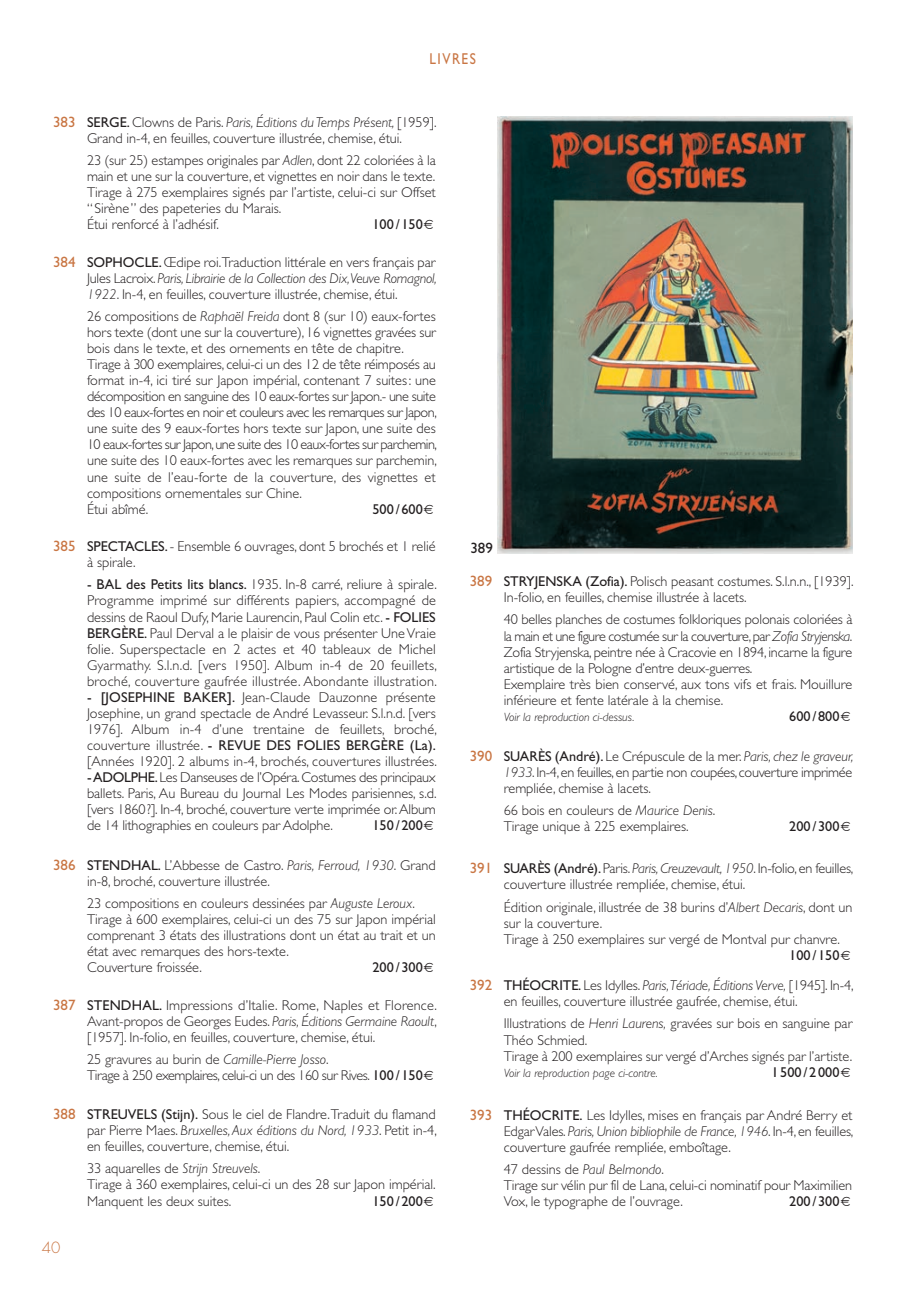
<style>
.page{position:relative;width:910px;height:1293px;background:#fff}
.page>*{position:absolute;margin:0;border:0;box-sizing:border-box;transform-origin:0 0}
.t1{font:15.75px "Gill Sans";letter-spacing:.11em;color:#c97644;scale:.85 1}
.t2{font:15px "Gill Sans";color:#231f20}
.t3{font:300 15px "Futura";color:#c97644}
.t4{font:300 14.25px/16px "Gill Sans";color:#231f20}
.t5{font:300 14.25px/16px "Gill Sans";letter-spacing:-.03em;color:#231f20}
.t6{font:italic 300 14.25px/30.6px "Gill Sans";letter-spacing:-.01em;color:#231f20}
.t7{font:14.25px "Gill Sans";color:#231f20}
.t8{font:italic 300 12px "Gill Sans";color:#231f20}
.s1{font-weight:400;font-size:15px;color:#c97644}
.s2{font-weight:400}
.s3{font-style:italic}
.s4{font-weight:400;font-style:normal}
.s5{font-weight:400;font-style:normal;font-size:15px;color:#c97644}
.s6{font-style:normal}
</style>
<div class="page">
<img style="left:498px;top:117px;width:354px;height:436px">
<p class="t1" style="left:429px;top:53px;width:56px">LIVRES</p>
<p class="t4" style="left:53px;top:116px;width:385px;text-align:center"><span class="s1">383</span> <span class="s2">SERGE.</span> Clowns de Paris. <span class="s3">Paris, Éditions du Temps Présent,</span> [1959].<br>Grand in-4, en feuilles, couverture illustrée, chemise, étui.</p>
<p class="t4" style="left:87px;top:154px;width:350px">23 (sur 25) estampes originales par <span class="s3">Adlen</span>, dont 22 coloriées à la main et une sur la couverture, et vignettes en noir dans le texte.<br>Tirage à 275 exemplaires signés par l’artiste, celui-ci sur Offset “ Sirène ” des papeteries du Marais.<br>Étui renforcé à l’adhésif.</p>
<p class="t7" style="left:372px;top:220px;width:52px">100 / 150</p>
<p class="t4" style="left:87px;top:255px;width:351px;text-align:justify;text-indent:-34px"><span class="s1">384</span> <span class="s2">SOPHOCLE.</span> Œdipe roi.Traduction littérale en vers français par Jules Lacroix. <span class="s3">Paris, Librairie de la Collection des Dix,Veuve Romagnol, 1922</span>. In-4, en feuilles, couverture illustrée, chemise, étui.</p>
<p class="t4" style="left:87px;top:310px;width:351px">26 compositions de <span class="s3">Raphaël Freida</span> dont 8 (sur 10) eaux-fortes hors texte (dont une sur la couverture), 16 vignettes gravées sur bois dans le texte, et des ornements en tête de chapitre.<br>Tirage à 300 exemplaires, celui-ci un des 12 de tête réimposés au format in-4, ici tiré sur Japon impérial, contenant 7 suites : une décomposition en sanguine des 10 eaux-fortes sur Japon.- une suite des 10 eaux-fortes en noir et couleurs avec les remarques sur Japon, une suite des 9 eaux-fortes hors texte sur Japon, une suite des 10 eaux-fortes sur Japon, une suite des 10 eaux-fortes sur parchemin, une suite des 10 eaux-fortes avec les remarques sur parchemin, une suite de l’eau-forte de la couverture, des vignettes et compositions ornementales sur Chine.<br>Étui abîmé.</p>
<p class="t7" style="left:372px;top:504px;width:52px">500 / 600</p>
<p class="t4" style="left:87px;top:540px;width:350px;text-indent:-34px"><span class="s1">385</span> <span class="s2">SPECTACLES.</span> - Ensemble 6 ouvrages, dont 5 brochés et 1 relié à spirale.</p>
<p class="t4" style="left:87px;top:578px;width:351px;text-align:justify"><span class="s2">- BAL des Petits lits blancs.</span> 1935. In-8 carré, reliure à spirale.<br>Programme imprimé sur différents papiers, accompagné de dessins de Raoul Dufy, Marie Laurencin, Paul Colin etc. <span class="s2">- FOLIES BERGÈRE.</span> Paul Derval a le plaisir de vous présenter Une Vraie folie. Superspectacle en 2 actes et 40 tableaux de Michel Gyarmathy. S.l.n.d. [vers 1950]. Album in-4 de 20 feuillets, broché, couverture gaufrée illustrée. Abondante illustration.</p>
<p class="t4" style="left:87px;top:690px;width:351px;text-align:justify"><span class="s2">- [JOSEPHINE BAKER].</span> Jean-Claude Dauzonne présente Josephine, un grand spectacle de André Levasseur. S.l.n.d. [vers 1976]. Album in-4 d’une trentaine de feuillets, broché, couverture illustrée. <span class="s2">- REVUE DES FOLIES BERGÈRE (La). </span>[Années 1920]. 2 albums in-4, brochés, couvertures illustrées.</p>
<p class="t4" style="left:87px;top:770px;width:351px;text-align:justify"><span class="s2">- ADOLPHE.</span> Les Danseuses de l’Opéra. Costumes des principaux ballets. Paris, Au Bureau du Journal Les Modes parisiennes, s.d. [vers 1860?]. In-4, broché, couverture verte imprimée or. Album de 14 lithographies en couleurs par Adolphe.</p>
<p class="t7" style="left:372px;top:820px;width:52px">150 / 200</p>
<p class="t4" style="left:87px;top:858px;width:350px;text-indent:-34px"><span class="s1">386</span> <span class="s2">STENDHAL.</span> L’Abbesse de Castro. <span class="s3">Paris, Ferroud, 1930</span>. Grand in-8, broché, couverture illustrée.</p>
<p class="t4" style="left:87px;top:896px;width:350px">23 compositions en couleurs dessinées par <span class="s3">Auguste Leroux</span>.<br>Tirage à 600 exemplaires, celui-ci un des 75 sur Japon impérial comprenant 3 états des illustrations dont un état au trait et un état avec remarques des hors-texte.<br>Couverture froissée.</p>
<p class="t7" style="left:372px;top:962px;width:52px">200 / 300</p>
<p class="t4" style="left:87px;top:998px;width:351px;text-align:justify;text-indent:-34px"><span class="s1">387</span> <span class="s2">STENDHAL.</span> Impressions d’Italie. Rome, Naples et Florence.<br>Avant-propos de Georges Eudes. <span class="s3">Paris, Éditions Germaine Raoult</span>, [1957]. In-folio, en feuilles, couverture, chemise, étui.</p>
<p class="t5" style="left:87px;top:1052px;width:337px">25 gravures au burin de <span class="s3">Camille-Pierre Josso</span>.<br>Tirage à 250 exemplaires, celui-ci un des 160 sur Rives. <span class="s2">100 / 150</span></p>
<p class="t4" style="left:87px;top:1107px;width:351px;text-align:justify;text-indent:-34px"><span class="s1">388</span> <span class="s2">STREUVELS (Stijn).</span> Sous le ciel de Flandre. Traduit du flamand par Pierre Maes. <span class="s3">Bruxelles, Aux éditions du Nord, 1933</span>. Petit in-4, en feuilles, couverture, chemise, étui.</p>
<p class="t4" style="left:87px;top:1162px;width:350px">33 aquarelles de <span class="s3">Strijn Streuvels</span>.<br>Tirage à 360 exemplaires, celui-ci un des 28 sur Japon impérial.<br>Manquent les deux suites.</p>
<p class="t7" style="left:372px;top:1195px;width:52px">150 / 200</p>
<p class="t3" style="left:42px;top:1240px;width:20px">40</p>
<p class="t2" style="left:470px;top:543px;width:24px">389</p>
<p class="t4" style="left:504px;top:575px;width:351px;text-indent:-34px"><span class="s1">389</span> <span class="s2">STRYJENSKA (Zofia).</span> Polisch peasant costumes. S.l.n.n., [1939].<br>In-folio, en feuilles, chemise illustrée à lacets.</p>
<p class="t4" style="left:504px;top:613px;width:350px">40 belles planches de costumes folkloriques polonais coloriées à la main et une figure costumée sur la couverture, par <span class="s3">Zofia Stryjenska</span>.<br>Zofia Stryjenska, peintre née à Cracovie en 1894, incarne la figure artistique de la Pologne d’entre deux-guerres.<br>Exemplaire très bien conservé, aux tons vifs et frais. Mouillure inférieure et fente latérale à la chemise.</p>
<p class="t8" style="left:504px;top:712px;width:132px">Voir la reproduction ci-dessus.</p>
<p class="t7" style="left:789px;top:711px;width:52px">600 / 800</p>
<p class="t4" style="left:504px;top:749px;width:351px;text-align:justify;text-indent:-34px"><span class="s1">390</span> <span class="s2">SUARÈS (André).</span> Le Crépuscule de la mer. <span class="s3">Paris, chez le graveur, 1933</span>. In-4, en feuilles, en partie non coupées, couverture imprimée rempliée, chemise à lacets.</p>
<p class="t4" style="left:504px;top:804px;width:213px">66 bois en couleurs de <span class="s3">Maurice Denis</span>.<br>Tirage unique à 225 exemplaires.</p>
<p class="t7" style="left:789px;top:821px;width:52px">200 / 300</p>
<p class="t4" style="left:504px;top:862px;width:351px;text-indent:-34px"><span class="s1">391</span> <span class="s2">SUARÈS (André).</span> Paris. <span class="s3">Paris, Creuzevault, 1950</span>. In-folio, en feuilles, couverture illustrée rempliée, chemise, étui.</p>
<p class="t4" style="left:504px;top:900px;width:350px">Édition originale, illustrée de 38 burins d’<span class="s3">Albert Decaris</span>, dont un sur la couverture.<br>Tirage à 250 exemplaires sur vergé de Montval pur chanvre.</p>
<p class="t6" style="left:470px;top:941px;width:385px;text-indent:319px"><span class="s4">100 / 150<br></span><span class="s5">392</span> <span class="s4">THÉOCRITE.</span> <span class="s6">Les Idylles.</span> Paris,Tériade, Éditions Verve, <span class="s6">[1945]. In-4,</span></p>
<p class="t4" style="left:504px;top:992px;width:350px;line-height:22px">en feuilles, couverture illustrée gaufrée, chemise, étui.<br>Illustrations de <span class="s3">Henri Laurens,</span> gravées sur bois en sanguine par</p>
<p class="t4" style="left:504px;top:1033px;width:350px">Théo Schmied.<br>Tirage à 200 exemplaires sur vergé d’Arches signés par l’artiste.</p>
<p class="t8" style="left:504px;top:1068px;width:156px">Voir la reproduction page ci-contre.</p>
<p class="t7" style="left:771px;top:1066px;width:70px">1500 / 2000</p>
<p class="t4" style="left:504px;top:1108px;width:351px;text-align:justify;text-indent:-34px"><span class="s1">393</span> <span class="s2">THÉOCRITE.</span> Les Idylles, mises en français par André Berry et Edgar Vales. <span class="s3">Paris, Union bibliophile de France, 1946</span>. In-4, en feuilles, couverture gaufrée rempliée, emboîtage.</p>
<p class="t4" style="left:504px;top:1162px;width:350px">47 dessins de <span class="s3">Paul Belmondo</span>.<br>Tirage sur vélin pur fil de Lana, celui-ci nominatif pour Maximilien<br>Vox, le typographe de l’ouvrage.</p>
<p class="t7" style="left:789px;top:1196px;width:52px">200 / 300</p>
</div>
